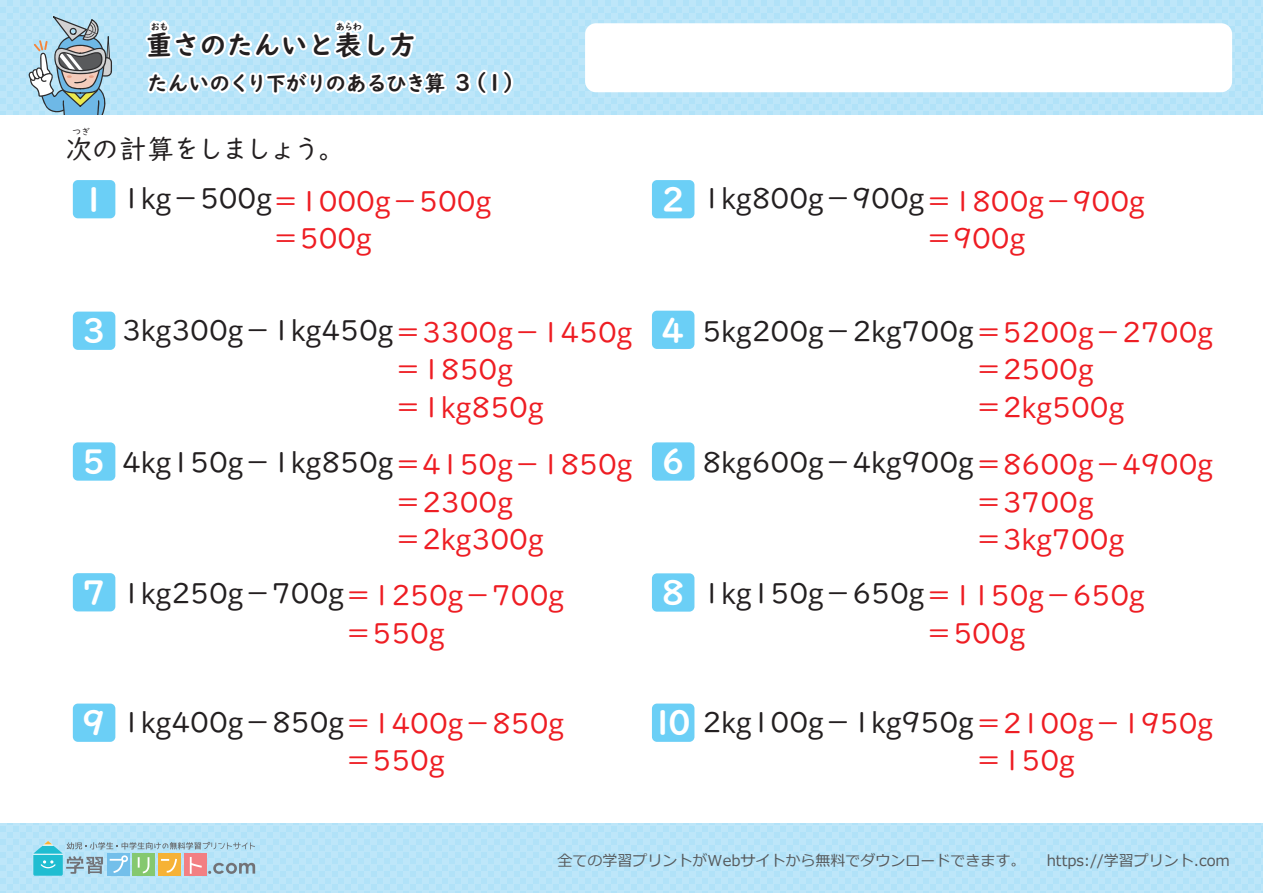
<style>
.page{position:relative;width:1263px;height:893px;background:#fff}
.page>*{position:absolute;margin:0;border:0;box-sizing:border-box;transform-origin:0 0}
.t1{font:33px "UD Digi Kyokasho NP B";color:#fff}
.t2{font:28.5px/37.5px "UD Digi Kyokasho NP R";color:#ee1d23}
.t3{font:28.5px "UD Digi Kyokasho NP R";color:#231f20}
.t4{font:27px "UD Digi Kyokasho NP R";letter-spacing:-.075em;color:#231f20}
.t5{font:27px "UD Digi Kyokasho NP B";color:#231f20}
.t6{font:22.5px "UD Digi Kyokasho NP B";color:#231f20}
.t7{font:21px "UD Digi Kyokasho NP B";letter-spacing:-.05em;color:#231f20}
.t8{font:15px "Meiryo";color:#56595b}
.t9{font:9px "UD Digi Kyokasho NP B";color:#231f20}
.t10{font:9px "UD Digi Kyokasho NP R";color:#231f20}
.s1{font-size:22.5px}
.s2{font-family:"Open Sans"}
.s3{color:#231f20}
.s4{font-family:"Open Sans";color:#231f20}
</style>
<div class="page">
<div style="left:0;top:0;width:1263px;height:114px;background:#bde6f9"></div>
<div style="left:0;top:823px;width:1263px;height:70px;background:#bde6f9"></div>
<div style="left:585px;top:23px;width:647px;height:69px;background:#fff;border-radius:11px"></div>
<svg style="left:33px;top:841px;width:222px;height:35px"></svg>
<svg style="left:28px;top:16px;width:84px;height:98px"></svg>
<div style="left:73px;top:180px;width:42px;height:38px;background:#6bcff6;border-radius:5px"></div>
<div style="left:73px;top:312px;width:42px;height:38px;background:#6bcff6;border-radius:5px"></div>
<div style="left:652px;top:180px;width:42px;height:38px;background:#6bcff6;border-radius:5px"></div>
<div style="left:652px;top:311px;width:42px;height:38px;background:#6bcff6;border-radius:5px"></div>
<div style="left:73px;top:442px;width:42px;height:39px;background:#6bcff6;border-radius:5px"></div>
<div style="left:73px;top:573px;width:42px;height:38px;background:#6bcff6;border-radius:5px"></div>
<div style="left:73px;top:704px;width:42px;height:38px;background:#6bcff6;border-radius:5px"></div>
<div style="left:652px;top:442px;width:42px;height:39px;background:#6bcff6;border-radius:5px"></div>
<div style="left:652px;top:573px;width:42px;height:39px;background:#6bcff6;border-radius:5px"></div>
<div style="left:652px;top:704px;width:42px;height:38px;background:#6bcff6;border-radius:5px"></div>
<svg style="left:143px;top:0;width:374px;height:115px"></svg>
<p class="t9" style="left:151px;top:21px;width:19px">おも</p>
<p class="t9" style="left:336px;top:21px;width:28px">あらわ</p>
<p class="t5" style="left:146px;top:29px;width:271px">重さのたんいと表し方</p>
<p class="t7" style="left:147px;top:71px;width:325px">たんいのくり下がりのあるひき算 <span class="s1">3</span></p>
<p class="t6" style="left:464px;top:69px;width:62px">（1）</p>
<p class="t10" style="left:72px;top:126px;width:19px">つぎ</p>
<p class="t4" style="left:65px;top:133px;width:282px">次の計算をしましょう。</p>
<p class="t1" style="left:82px;top:180px;width:25px">1</p>
<p class="t3" style="left:122px;top:183px;width:151px">1<span class="s2">kg</span>－500<span class="s2">g</span></p>
<p class="t2" style="left:271px;top:182px;width:221px">＝1000<span class="s2">g</span>－500<span class="s2">g</span>＝500<span class="s2">g</span></p>
<p class="t1" style="left:661px;top:180px;width:25px">2</p>
<p class="t3" style="left:702px;top:183px;width:223px">1<span class="s2">kg</span>800<span class="s2">g</span>－900<span class="s2">g</span></p>
<p class="t2" style="left:925px;top:182px;width:221px">＝1800<span class="s2">g</span>－900<span class="s2">g</span>＝900<span class="s2">g</span></p>
<p class="t1" style="left:82px;top:311px;width:25px">3</p>
<p class="t2" style="left:122px;top:314px;width:512px"><span class="s3">3</span><span class="s4">kg</span><span class="s3">300</span><span class="s4">g</span><span class="s3">－1</span><span class="s4">kg</span><span class="s3">450</span><span class="s4">g</span>＝3300<span class="s2">g</span>－1450<span class="s2">g</span></p>
<p class="t1" style="left:661px;top:311px;width:25px">4</p>
<p class="t2" style="left:702px;top:314px;width:512px"><span class="s3">5</span><span class="s4">kg</span><span class="s3">200</span><span class="s4">g</span><span class="s3">－2</span><span class="s4">kg</span><span class="s3">700</span><span class="s4">g</span>＝5200<span class="s2">g</span>－2700<span class="s2">g</span></p>
<p class="t2" style="left:394px;top:351px;width:151px">＝1850<span class="s2">g</span>＝1<span class="s2">kg</span>850<span class="s2">g</span></p>
<p class="t2" style="left:974px;top:351px;width:151px">＝2500<span class="s2">g</span>＝2<span class="s2">kg</span>500<span class="s2">g</span></p>
<p class="t1" style="left:82px;top:442px;width:25px">5</p>
<p class="t2" style="left:122px;top:446px;width:512px"><span class="s3">4</span><span class="s4">kg</span><span class="s3">150</span><span class="s4">g</span><span class="s3">－1</span><span class="s4">kg</span><span class="s3">850</span><span class="s4">g</span>＝4150<span class="s2">g</span>－1850<span class="s2">g</span></p>
<p class="t1" style="left:661px;top:442px;width:25px">6</p>
<p class="t2" style="left:702px;top:446px;width:512px"><span class="s3">8</span><span class="s4">kg</span><span class="s3">600</span><span class="s4">g</span><span class="s3">－4</span><span class="s4">kg</span><span class="s3">900</span><span class="s4">g</span>＝8600<span class="s2">g</span>－4900<span class="s2">g</span></p>
<p class="t1" style="left:82px;top:573px;width:25px">7</p>
<p class="t2" style="left:394px;top:483px;width:151px">＝2300<span class="s2">g</span>＝2<span class="s2">kg</span>300<span class="s2">g</span></p>
<p class="t2" style="left:344px;top:577px;width:221px">＝1250<span class="s2">g</span>－700<span class="s2">g</span>＝550<span class="s2">g</span></p>
<p class="t3" style="left:122px;top:577px;width:223px">1<span class="s2">kg</span>250<span class="s2">g</span>－700<span class="s2">g</span></p>
<p class="t1" style="left:661px;top:573px;width:25px">8</p>
<p class="t2" style="left:974px;top:483px;width:151px">＝3700<span class="s2">g</span>＝3<span class="s2">kg</span>700<span class="s2">g</span></p>
<p class="t2" style="left:925px;top:577px;width:221px">＝1150<span class="s2">g</span>－650<span class="s2">g</span>＝500<span class="s2">g</span></p>
<p class="t3" style="left:702px;top:577px;width:223px">1<span class="s2">kg</span>150<span class="s2">g</span>－650<span class="s2">g</span></p>
<p class="t1" style="left:82px;top:703px;width:25px">9</p>
<p class="t2" style="left:122px;top:705px;width:443px"><span class="s3">1</span><span class="s4">kg</span><span class="s3">400</span><span class="s4">g</span><span class="s3">－850</span><span class="s4">g</span>＝1400<span class="s2">g</span>－850<span class="s2">g</span></p>
<p class="t1" style="left:651px;top:703px;width:41px">10</p>
<p class="t2" style="left:702px;top:705px;width:512px"><span class="s3">2</span><span class="s4">kg</span><span class="s3">100</span><span class="s4">g</span><span class="s3">－1</span><span class="s4">kg</span><span class="s3">950</span><span class="s4">g</span>＝2100<span class="s2">g</span>－1950<span class="s2">g</span></p>
<p class="t2" style="left:344px;top:742px;width:102px">＝550<span class="s2">g</span></p>
<p class="t2" style="left:974px;top:742px;width:102px">＝150<span class="s2">g</span></p>
<p class="t8" style="left:558px;top:850px;width:469px">全ての学習プリントがWebサイトから無料でダウンロードできます。</p>
<p class="t8" style="left:1047px;top:850px;width:185px">https://学習プリント.com</p>
</div>
